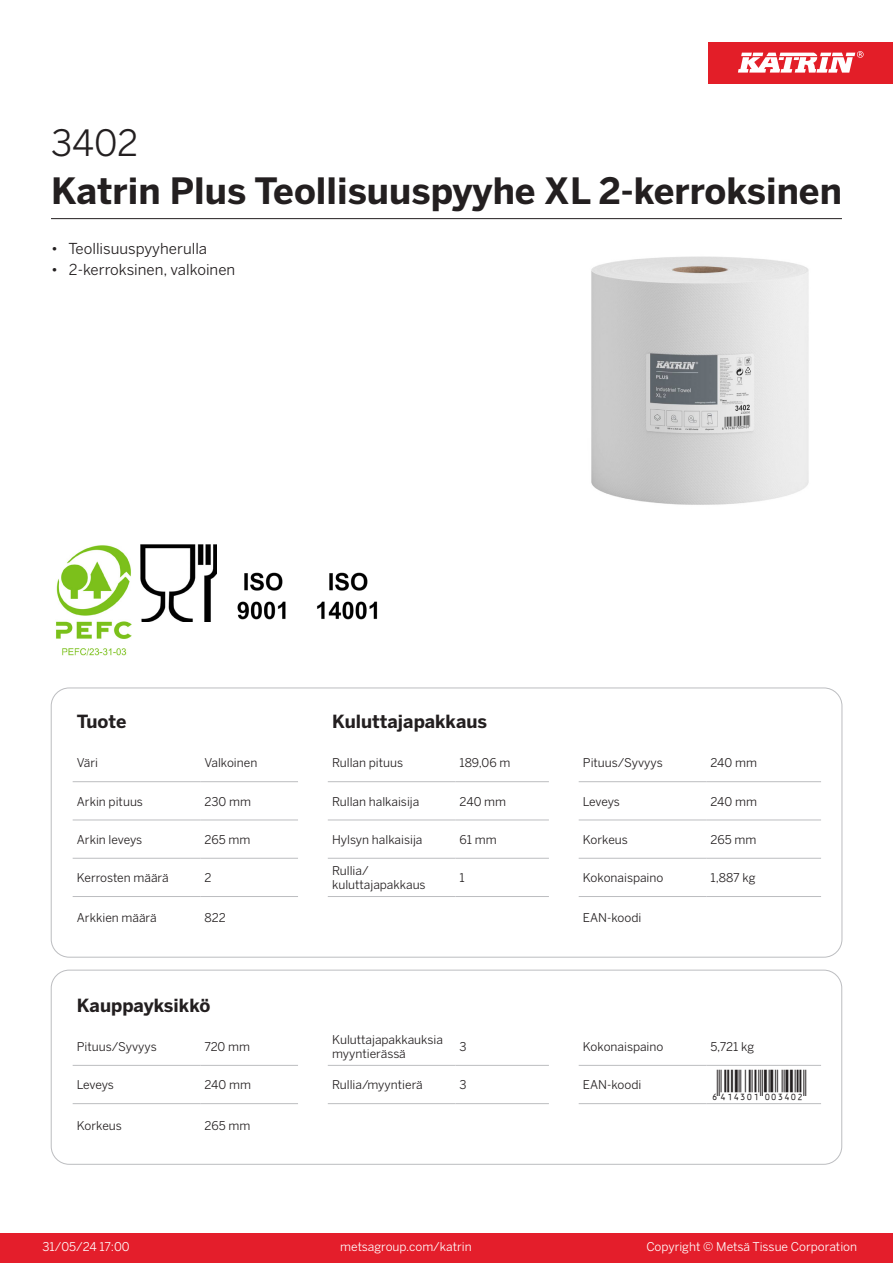
<style>
.page{position:relative;width:893px;height:1263px;background:#fff}
.page>*{position:absolute;margin:0;border:0;box-sizing:border-box;transform-origin:0 0}
.Product_Name{font:700 36px "Benton Sans";color:#231f20}
.External_material_co{font:36px "Benton Sans";color:#231f20}
.T_EAN{font:30px "Viisas EAN Matala";color:#231f20}
.T_TableHeader{font:700 18px "Benton Sans";color:#231f20}
.MarketingBullets{font:15px "Benton Sans";color:#231f20}
.T_TableBody{font:12px/14.4px "Benton Sans";color:#231f20}
.t1{font:12px "Benton Sans";color:#fff}
</style>
<div class="page">
<div style="left:0;top:1233px;width:893px;height:30px;background:#e41e2b"></div>
<div style="left:708px;top:43px;width:185px;height:41px;background:#e31e28"></div>
<svg style="left:738px;top:51px;width:126px;height:22px"></svg>
<hr style="left:73px;top:781px;width:127px;height:1px;background:#bcbdc0">
<hr style="left:200px;top:781px;width:98px;height:1px;background:#bcbdc0">
<hr style="left:328px;top:781px;width:127px;height:1px;background:#bcbdc0">
<hr style="left:455px;top:781px;width:94px;height:1px;background:#bcbdc0">
<hr style="left:579px;top:781px;width:127px;height:1px;background:#bcbdc0">
<hr style="left:706px;top:781px;width:115px;height:1px;background:#bcbdc0">
<hr style="left:73px;top:820px;width:127px;height:1px;background:#bcbdc0">
<hr style="left:200px;top:820px;width:98px;height:1px;background:#bcbdc0">
<hr style="left:328px;top:820px;width:127px;height:1px;background:#bcbdc0">
<hr style="left:455px;top:820px;width:94px;height:1px;background:#bcbdc0">
<hr style="left:579px;top:820px;width:127px;height:1px;background:#bcbdc0">
<hr style="left:706px;top:820px;width:115px;height:1px;background:#bcbdc0">
<hr style="left:73px;top:858px;width:127px;height:1px;background:#bcbdc0">
<hr style="left:200px;top:858px;width:98px;height:1px;background:#bcbdc0">
<hr style="left:328px;top:858px;width:127px;height:1px;background:#bcbdc0">
<hr style="left:455px;top:858px;width:94px;height:1px;background:#bcbdc0">
<hr style="left:579px;top:858px;width:127px;height:1px;background:#bcbdc0">
<hr style="left:706px;top:858px;width:115px;height:1px;background:#bcbdc0">
<hr style="left:73px;top:896px;width:127px;height:1px;background:#bcbdc0">
<hr style="left:200px;top:896px;width:98px;height:1px;background:#bcbdc0">
<hr style="left:328px;top:896px;width:127px;height:1px;background:#bcbdc0">
<hr style="left:455px;top:896px;width:94px;height:1px;background:#bcbdc0">
<hr style="left:579px;top:896px;width:127px;height:1px;background:#bcbdc0">
<hr style="left:706px;top:896px;width:115px;height:1px;background:#bcbdc0">
<hr style="left:73px;top:1065px;width:127px;height:1px;background:#bcbdc0">
<hr style="left:200px;top:1065px;width:98px;height:1px;background:#bcbdc0">
<hr style="left:328px;top:1065px;width:127px;height:1px;background:#bcbdc0">
<hr style="left:455px;top:1065px;width:94px;height:1px;background:#bcbdc0">
<hr style="left:579px;top:1065px;width:127px;height:1px;background:#bcbdc0">
<hr style="left:706px;top:1065px;width:115px;height:1px;background:#bcbdc0">
<hr style="left:73px;top:1103px;width:127px;height:1px;background:#bcbdc0">
<hr style="left:200px;top:1103px;width:98px;height:1px;background:#bcbdc0">
<hr style="left:328px;top:1103px;width:127px;height:1px;background:#bcbdc0">
<hr style="left:455px;top:1103px;width:94px;height:1px;background:#bcbdc0">
<hr style="left:579px;top:1103px;width:127px;height:1px;background:#bcbdc0">
<hr style="left:706px;top:1103px;width:115px;height:1px;background:#bcbdc0">
<div style="left:51px;top:970px;width:791px;height:194px;border:1px solid #bcbdc0;border-radius:18px"></div>
<img style="left:591px;top:256px;width:218px;height:249px">
<img style="left:56px;top:545px;width:76px;height:110px">
<img style="left:140px;top:544px;width:77px;height:77px">
<img style="left:237px;top:572px;width:49px;height:48px">
<img style="left:317px;top:572px;width:61px;height:48px">
<hr style="left:51px;top:218px;width:791px;height:1px;background:#231f20">
<p class="External_material_co" style="left:51px;top:121px;width:89px">3402</p>
<p class="Product_Name" style="left:51px;top:168px;width:792px">Katrin Plus Teollisuuspyyhe XL 2-kerroksinen</p>
<p class="MarketingBullets" style="left:51px;top:239px;width:158px">• Teollisuuspyyherulla</p>
<p class="MarketingBullets" style="left:51px;top:260px;width:186px">• 2-kerroksinen, valkoinen</p>
<p class="T_TableHeader" style="left:77px;top:710px;width:51px">Tuote</p>
<p class="T_TableHeader" style="left:332px;top:710px;width:157px">Kuluttajapakkaus</p>
<p class="T_TableBody" style="left:77px;top:756px;width:23px">Väri</p>
<p class="T_TableBody" style="left:204px;top:756px;width:54px">Valkoinen</p>
<p class="T_TableBody" style="left:332px;top:756px;width:73px">Rullan pituus</p>
<p class="T_TableBody" style="left:460px;top:756px;width:52px">189,06 m</p>
<p class="T_TableBody" style="left:583px;top:756px;width:81px">Pituus/Syvyys</p>
<p class="T_TableBody" style="left:710px;top:756px;width:48px">240 mm</p>
<p class="T_TableBody" style="left:77px;top:794px;width:68px">Arkin pituus</p>
<p class="T_TableBody" style="left:204px;top:794px;width:48px">230 mm</p>
<p class="T_TableBody" style="left:332px;top:794px;width:89px">Rullan halkaisija</p>
<p class="T_TableBody" style="left:460px;top:794px;width:48px">240 mm</p>
<p class="T_TableBody" style="left:583px;top:794px;width:39px">Leveys</p>
<p class="T_TableBody" style="left:710px;top:794px;width:48px">240 mm</p>
<p class="T_TableBody" style="left:77px;top:832px;width:67px">Arkin leveys</p>
<p class="T_TableBody" style="left:204px;top:832px;width:47px">265 mm</p>
<p class="T_TableBody" style="left:332px;top:832px;width:92px">Hylsyn halkaisija</p>
<p class="T_TableBody" style="left:460px;top:832px;width:39px">61 mm</p>
<p class="T_TableBody" style="left:583px;top:832px;width:47px">Korkeus</p>
<p class="T_TableBody" style="left:710px;top:832px;width:47px">265 mm</p>
<p class="T_TableBody" style="left:77px;top:870px;width:93px">Kerrosten määrä</p>
<p class="T_TableBody" style="left:204px;top:870px;width:9px">2</p>
<p class="T_TableBody" style="left:332px;top:863px;width:38px">Rullia/</p>
<p class="T_TableBody" style="left:332px;top:878px;width:95px">kuluttajapakkaus</p>
<p class="T_TableBody" style="left:460px;top:870px;width:7px">1</p>
<p class="T_TableBody" style="left:583px;top:870px;width:82px">Kokonaispaino</p>
<p class="T_TableBody" style="left:710px;top:870px;width:46px">1,887 kg</p>
<p class="T_TableBody" style="left:77px;top:911px;width:81px">Arkkien määrä</p>
<p class="T_TableBody" style="left:204px;top:911px;width:23px">822</p>
<p class="T_TableBody" style="left:583px;top:911px;width:60px">EAN-koodi</p>
<p class="T_TableHeader" style="left:77px;top:994px;width:135px">Kauppayksikkö</p>
<p class="T_TableBody" style="left:77px;top:1039px;width:81px">Pituus/Syvyys</p>
<p class="T_TableBody" style="left:204px;top:1039px;width:47px">720 mm</p>
<p class="T_TableBody" style="left:332px;top:1032px;width:112px">Kuluttajapakkauksia myyntierässä</p>
<p class="T_TableBody" style="left:460px;top:1039px;width:9px">3</p>
<p class="T_TableBody" style="left:583px;top:1039px;width:82px">Kokonaispaino</p>
<p class="T_TableBody" style="left:710px;top:1039px;width:45px">5,721 kg</p>
<p class="T_TableBody" style="left:77px;top:1078px;width:39px">Leveys</p>
<p class="T_TableBody" style="left:204px;top:1078px;width:48px">240 mm</p>
<p class="T_TableBody" style="left:332px;top:1078px;width:92px">Rullia/myyntierä</p>
<p class="T_TableBody" style="left:460px;top:1078px;width:9px">3</p>
<p class="T_TableBody" style="left:583px;top:1078px;width:60px">EAN-koodi</p>
<p class="T_EAN" style="left:710px;top:1069px;width:97px">*6414301003402*</p>
<p class="T_TableBody" style="left:77px;top:1118px;width:47px">Korkeus</p>
<p class="T_TableBody" style="left:204px;top:1118px;width:47px">265 mm</p>
<p class="t1" style="left:43px;top:1239px;width:89px">31/05/24 17:00</p>
<p class="t1" style="left:340px;top:1239px;width:133px">metsagroup.com/katrin</p>
<p class="t1" style="left:646px;top:1239px;width:212px">Copyright © Metsä Tissue Corporation</p>
</div>
